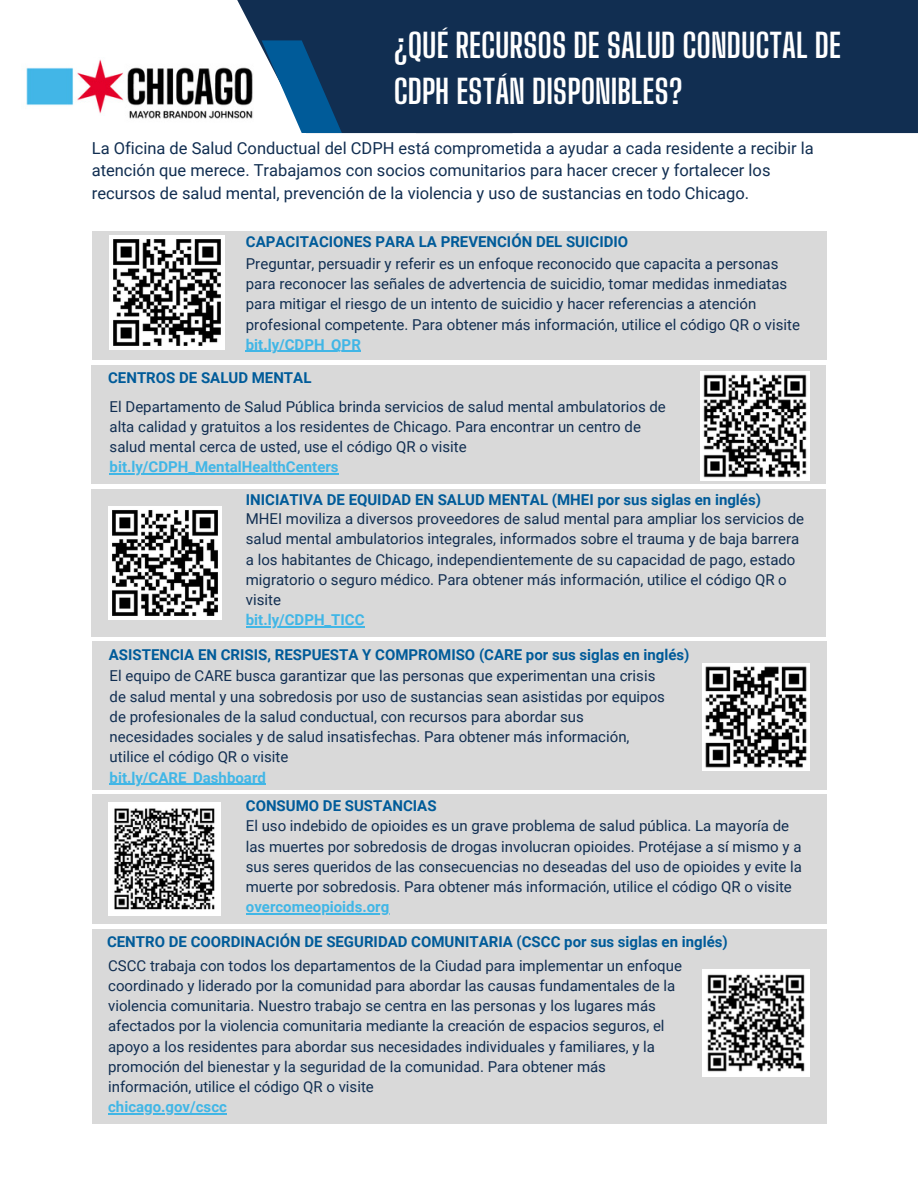
<style>
.page{position:relative;width:918px;height:1188px;background:#fff}
.page>*{position:absolute;margin:0;border:0;box-sizing:border-box;transform-origin:0 0}
.t1{font:700 33px/46.2px "Big Shoulders Display";color:#fff}
.t2{font:16.5px/22.5px "Roboto";color:#112e51}
.t3{font:15px/20.2px "Roboto";color:#112e51}
.t4{font:700 15px "Roboto";color:#005b99}
.t5{font:700 15px "Roboto";color:#41b6e6}
</style>
<div class="page">
<div style="left:92px;top:365px;width:734px;height:119px;background:#d9d9d9"></div>
<div style="left:92px;top:489px;width:734px;height:148px;background:#d9d9d9"></div>
<div style="left:513px;top:0;width:405px;height:133px;background:#112e51"></div>
<div style="left:92px;top:641px;width:734px;height:149px;background:#d9d9d9"></div>
<div style="left:92px;top:231px;width:734px;height:129px;background:#d9d9d9"></div>
<svg style="left:237px;top:0;width:276px;height:133px;background:#244568"></svg>
<img style="left:26px;top:58px;width:235px;height:66px">
<div style="left:92px;top:795px;width:734px;height:129px;background:#d9d9d9"></div>
<div style="left:92px;top:929px;width:734px;height:195px;background:#d9d9d9"></div>
<img style="left:110px;top:235px;width:114px;height:115px">
<img style="left:108px;top:506px;width:114px;height:114px">
<img style="left:700px;top:371px;width:109px;height:110px">
<img style="left:702px;top:664px;width:107px;height:107px">
<hr style="left:110px;top:474px;width:229px;height:1px;background:#41b6e6">
<hr style="left:246px;top:626px;width:119px;height:2px;background:#41b6e6">
<hr style="left:110px;top:784px;width:156px;height:1px;background:#41b6e6">
<hr style="left:246px;top:351px;width:115px;height:1px;background:#41b6e6">
<hr style="left:246px;top:914px;width:143px;height:1px;background:#41b6e6">
<hr style="left:108px;top:1113px;width:119px;height:2px;background:#41b6e6">
<img style="left:108px;top:803px;width:113px;height:112px">
<img style="left:702px;top:969px;width:107px;height:107px">
<p class="t1" style="left:394px;top:22px;width:449px">¿QUÉ RECURSOS DE SALUD CONDUCTAL DE<br>CDPH ESTÁN DISPONIBLES?</p>
<h3 class="t2" style="left:92px;top:137px;width:723px">La Oficina de Salud Conductual del CDPH está comprometida a ayudar a cada residente a recibir la atención que merece. Trabajamos con socios comunitarios para hacer crecer y fortalecer los recursos de salud mental, prevención de la violencia y uso de sustancias en todo Chicago.</h3>
<p class="t4" style="left:246px;top:233px;width:384px">CAPACITACIONES PARA LA PREVENCIÓN DEL SUICIDIO</p>
<p class="t3" style="left:246px;top:254px;width:556px">Preguntar, persuadir y referir es un enfoque reconocido que capacita a personas para reconocer las señales de advertencia de suicidio, tomar medidas inmediatas para mitigar el riesgo de un intento de suicidio y hacer referencias a atención profesional competente. Para obtener más información, utilice el código QR o visite</p>
<p class="t5" style="left:246px;top:336px;width:117px">bit.ly/CDPH_QPR</p>
<p class="t4" style="left:108px;top:370px;width:205px">CENTROS DE SALUD MENTAL</p>
<p class="t3" style="left:110px;top:396px;width:558px">El Departamento de Salud Pública brinda servicios de salud mental ambulatorios de alta calidad y gratuitos a los residentes de Chicago. Para encontrar un centro de salud mental cerca de usted, use el código QR o visite</p>
<h2 class="t5" style="left:110px;top:459px;width:231px">bit.ly/CDPH_MentalHealthCenters</h2>
<p class="t4" style="left:246px;top:491px;width:517px">INICIATIVA DE EQUIDAD EN SALUD MENTAL (MHEI por sus siglas en inglés)</p>
<p class="t3" style="left:246px;top:509px;width:560px">MHEI moviliza a diversos proveedores de salud mental para ampliar los servicios de salud mental ambulatorios integrales, informados sobre el trauma y de baja barrera a los habitantes de Chicago, independientemente de su capacidad de pago, estado migratorio o seguro médico. Para obtener más información, utilice el código QR o visite</p>
<p class="t5" style="left:246px;top:611px;width:120px">bit.ly/CDPH_TICC</p>
<p class="t4" style="left:109px;top:646px;width:582px">ASISTENCIA EN CRISIS, RESPUESTA Y COMPROMISO (CARE por sus siglas en inglés)</p>
<p class="t3" style="left:110px;top:666px;width:557px">El equipo de CARE busca garantizar que las personas que experimentan una crisis de salud mental y una sobredosis por uso de sustancias sean asistidas por equipos de profesionales de la salud conductual, con recursos para abordar sus necesidades sociales y de salud insatisfechas. Para obtener más información, utilice el código QR o visite</p>
<h3 class="t5" style="left:110px;top:769px;width:158px">bit.ly/CARE_Dashboard</h3>
<p class="t4" style="left:246px;top:797px;width:192px">CONSUMO DE SUSTANCIAS</p>
<h2 class="t3" style="left:246px;top:816px;width:558px">El uso indebido de opioides es un grave problema de salud pública. La mayoría de las muertes por sobredosis de drogas involucran opioides. Protéjase a sí mismo y a sus seres queridos de las consecuencias no deseadas del uso de opioides y evite la muerte por sobredosis. Para obtener más información, utilice el código QR o visite</h2>
<p class="t5" style="left:246px;top:898px;width:145px">overcomeopioids.org</p>
<p class="t4" style="left:107px;top:933px;width:622px">CENTRO DE COORDINACIÓN DE SEGURIDAD COMUNITARIA (CSCC por sus siglas en inglés)</p>
<p class="t3" style="left:108px;top:955px;width:575px">CSCC trabaja con todos los departamentos de la Ciudad para implementar un enfoque coordinado y liderado por la comunidad para abordar las causas fundamentales de la violencia comunitaria. Nuestro trabajo se centra en las personas y los lugares más afectados por la violencia comunitaria mediante la creación de espacios seguros, el apoyo a los residentes para abordar sus necesidades individuales y familiares, y la promoción del bienestar y la seguridad de la comunidad. Para obtener más información, utilice el código QR o visite</p>
<h3 class="t5" style="left:108px;top:1098px;width:120px">chicago.gov/cscc</h3>
</div>
